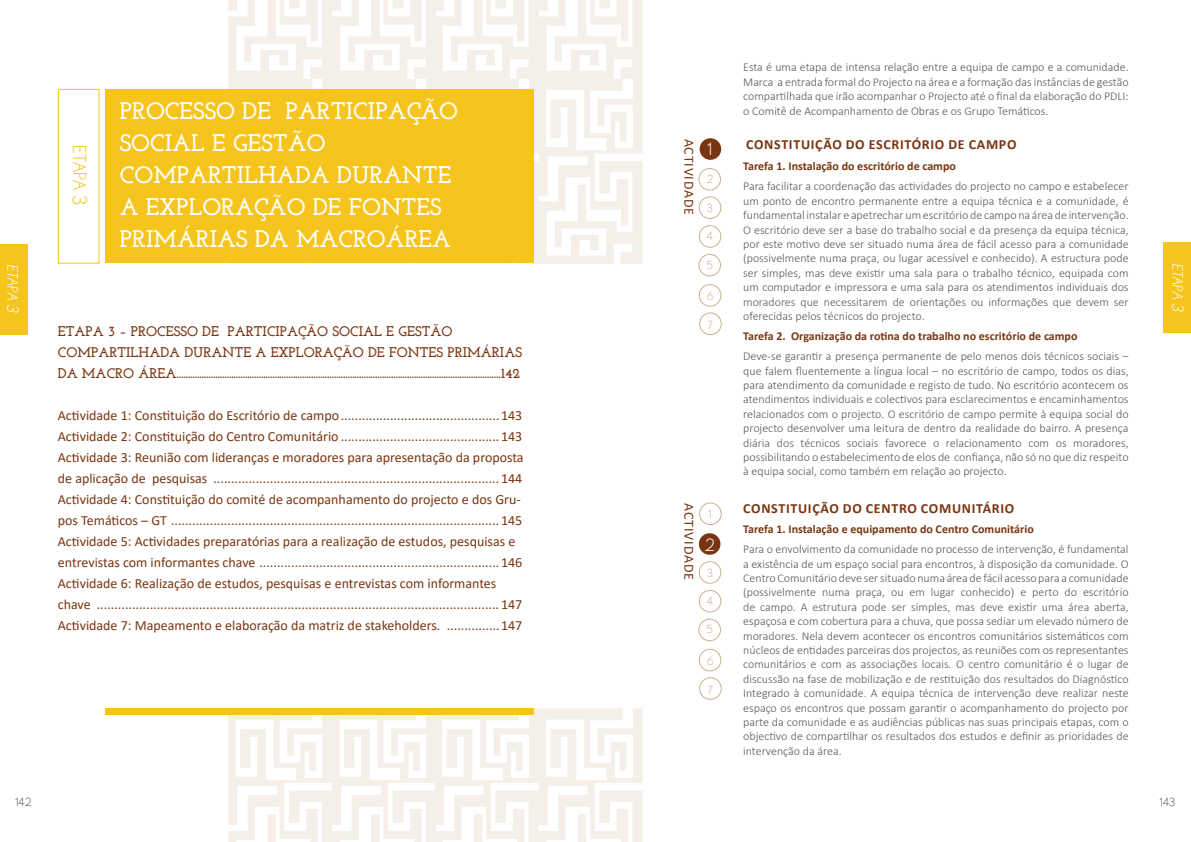
<style>
.page{position:relative;width:1191px;height:842px;background:#fff}
.page>*{position:absolute;margin:0;border:0;box-sizing:border-box;transform-origin:0 0}
.t1{font:700 24px/32px "Josefin Slab";color:#fff}
.t2{font:20px "Paneuropa Neue";color:#f5c41d}
.t3{font:18px "Paneuropa Neue";color:#fff}
.t4{font:italic 16px "Paneuropa Neue";color:#fff}
.t5{font:14px/21px "Calibri";color:#793511}
.t6{font:700 14px/21px "Josefin Slab";color:#793511}
.t7{font:700 14px "Calibri";letter-spacing:.05em;color:#793511}
.t8{font:14px "Calibri";letter-spacing:.06em;color:#793511}
.t9{font:300 12px/14.4px "Calibri";color:#575756;text-align:justify}
.t10{font:700 12px "Calibri";color:#793511}
.t11{font:12px "Paneuropa Neue";color:#cdad92}
.t12{font:12px "Paneuropa Neue";color:#575756}
</style>
<div class="page">
<svg style="left:228px;top:708px;width:414px;height:134px"></svg>
<svg style="left:228px;top:0;width:414px;height:264px"></svg>
<div style="left:105px;top:90px;width:428px;height:173px;background:#f5c41d"></div>
<div style="left:105px;top:708px;width:428px;height:7px;background:#f5c41d"></div>
<div style="left:58px;top:89px;width:41px;height:175px;border:1px solid #f5c41d"></div>
<div style="left:0;top:244px;width:27px;height:90px;background:#f5c41d"></div>
<div style="left:699px;top:502px;width:22px;height:23px;border:1px solid #cab18d;border-radius:50%"></div>
<div style="left:699px;top:533px;width:21px;height:22px;background:#793511;border-radius:50%"></div>
<div style="left:698px;top:561px;width:23px;height:23px;border:1px solid #cab18d;border-radius:50%"></div>
<div style="left:698px;top:590px;width:23px;height:22px;border:1px solid #cab18d;border-radius:50%"></div>
<div style="left:698px;top:619px;width:23px;height:22px;border:1px solid #cab18d;border-radius:50%"></div>
<div style="left:699px;top:649px;width:22px;height:22px;border:1px solid #cab18d;border-radius:50%"></div>
<div style="left:699px;top:677px;width:22px;height:23px;border:1px solid #cab18d;border-radius:50%"></div>
<div style="left:699px;top:138px;width:22px;height:22px;background:#793511;border-radius:50%"></div>
<div style="left:698px;top:168px;width:23px;height:23px;border:1px solid #cab18d;border-radius:50%"></div>
<div style="left:698px;top:196px;width:23px;height:23px;border:1px solid #cab18d;border-radius:50%"></div>
<div style="left:698px;top:225px;width:23px;height:23px;border:1px solid #cab18d;border-radius:50%"></div>
<div style="left:698px;top:254px;width:23px;height:22px;border:1px solid #cab18d;border-radius:50%"></div>
<div style="left:699px;top:284px;width:22px;height:23px;border:1px solid #cab18d;border-radius:50%"></div>
<div style="left:699px;top:312px;width:22px;height:23px;border:1px solid #cab18d;border-radius:50%"></div>
<div style="left:1163px;top:243px;width:28px;height:90px;background:#f5c41d"></div>
<h3 class="t4" style="left:22px;top:264px;width:53px;rotate:90deg">ETAPA 3</h3>
<h2 class="t2" style="left:92px;top:145px;width:61px;rotate:90deg">ETAPA 3</h2>
<h1 class="t1" style="left:120px;top:95px;width:340px">PROCESSO DE PARTICIPAÇÃO<br>SOCIAL E GESTÃO<br>COMPARTILHADA DURANTE<br>A EXPLORAÇÃO DE FONTES<br>PRIMÁRIAS DA MACROÁREA</h1>
<p class="t6" style="left:58px;top:321px;width:466px">ETAPA 3 – PROCESSO DE PARTICIPAÇÃO SOCIAL E GESTÃO<br>COMPARTILHADA DURANTE A EXPLORAÇÃO DE FONTES PRIMÁRIAS<br>DA MACRO ÁREA..............................................................................................................................................142</p>
<p class="t5" style="left:58px;top:404px;width:467px">Actividade 1: Constituição do Escritório de campo.............................................143<br>Actividade 2: Constituição do Centro Comunitário .............................................143<br>Actividade 3: Reunião com lideranças e moradores para apresentação da proposta de aplicação de pesquisas .................................................................................144<br>Actividade 4: Constituição do comité de acompanhamento do projecto e dos Gru&shy;pos Temáticos – GT ............................................................................................. 145<br>Actividade 5: Actividades preparatórias para a realização de estudos, pesquisas e entrevistas com informantes chave ....................................................................146<br>Actividade 6: Realização de estudos, pesquisas e entrevistas com informantes chave .................................................................................................................. 147<br>Actividade 7: Mapeamento e elaboração da matriz de stakeholders. ...............147</p>
<p class="t8" style="left:699px;top:139px;width:78px;rotate:90deg">ACTIVIDADE</p>
<h3 class="t3" style="left:707px;top:139px;width:6px">1</h3>
<p class="t11" style="left:706px;top:172px;width:8px">2</p>
<p class="t11" style="left:707px;top:201px;width:8px">3</p>
<p class="t11" style="left:706px;top:229px;width:8px">4</p>
<p class="t11" style="left:707px;top:258px;width:8px">5</p>
<p class="t11" style="left:707px;top:289px;width:8px">6</p>
<p class="t11" style="left:707px;top:318px;width:7px">7</p>
<p class="t8" style="left:699px;top:503px;width:78px;rotate:90deg">ACTIVIDADE</p>
<p class="t11" style="left:708px;top:507px;width:4px">1</p>
<h3 class="t3" style="left:705px;top:534px;width:12px">2</h3>
<p class="t11" style="left:707px;top:565px;width:8px">3</p>
<p class="t11" style="left:706px;top:594px;width:8px">4</p>
<p class="t11" style="left:707px;top:622px;width:8px">5</p>
<p class="t11" style="left:707px;top:653px;width:8px">6</p>
<p class="t11" style="left:707px;top:683px;width:7px">7</p>
<p class="t9" style="left:743px;top:60px;width:387px">Esta é uma etapa de intensa relação entre a equipa de campo e a comunidade.<br>Marca a entrada formal do Projecto na área e a formação das instâncias de gestão compartilhada que irão acompanhar o Projecto até o final da elaboração do PDLI: o Comitê de Acompanhamento de Obras e os Grupo Temáticos.</p>
<p class="t7" style="left:746px;top:134px;width:272px">CONSTITUIÇÃO DO ESCRITÓRIO DE CAMPO</p>
<p class="t10" style="left:743px;top:158px;width:214px">Tarefa 1. Instalação do escritório de campo</p>
<p class="t9" style="left:743px;top:179px;width:387px">Para facilitar a coordenação das actividades do projecto no campo e estabelecer um ponto de encontro permanente entre a equipa técnica e a comunidade, é fundamental instalar e apetrechar um escritório de campo na área de intervenção.<br>O escritório deve ser a base do trabalho social e da presença da equipa técnica, por este motivo deve ser situado numa área de fácil acesso para a comunidade (possivelmente numa praça, ou lugar acessível e conhecido). A estructura pode ser simples, mas deve existir uma sala para o trabalho técnico, equipada com um computador e impressora e uma sala para os atendimentos individuais dos moradores que necessitarem de orientações ou informações que devem ser oferecidas pelos técnicos do projecto.</p>
<p class="t10" style="left:743px;top:328px;width:336px">Tarefa 2. Organização da rotina do trabalho no escritório de campo</p>
<p class="t9" style="left:743px;top:349px;width:387px">Deve-se garantir a presença permanente de pelo menos dois técnicos sociais – que falem fluentemente a língua local – no escritório de campo, todos os dias, para atendimento da comunidade e registo de tudo. No escritório acontecem os atendimentos individuais e colectivos para esclarecimentos e encaminhamentos relacionados com o projecto. O escritório de campo permite à equipa social do projecto desenvolver uma leitura de dentro da realidade do bairro. A presença diária dos técnicos sociais favorece o relacionamento com os moradores, possibilitando o estabelecimento de elos de confiança, não só no que diz respeito à equipa social, como também em relação ao projecto.</p>
<p class="t7" style="left:743px;top:498px;width:273px">CONSTITUIÇÃO DO CENTRO COMUNITÁRIO</p>
<p class="t10" style="left:743px;top:521px;width:292px">Tarefa 1. Instalação e equipamento do Centro Comunitário</p>
<p class="t9" style="left:743px;top:542px;width:387px">Para o envolvimento da comunidade no processo de intervenção, é fundamental a existência de um espaço social para encontros, à disposição da comunidade. O Centro Comunitário deve ser situado numa área de fácil acesso para a comunidade (possivelmente numa praça, ou em lugar conhecido) e perto do escritório de campo. A estrutura pode ser simples, mas deve existir uma área aberta, espaçosa e com cobertura para a chuva, que possa sediar um elevado número de moradores. Nela devem acontecer os encontros comunitários sistemáticos com núcleos de entidades parceiras dos projectos, as reuniões com os representantes comunitários e com as associações locais. O centro comunitário é o lugar de discussão na fase de mobilização e de restituição dos resultados do Diagnóstico Integrado à comunidade. A equipa técnica de intervenção deve realizar neste espaço os encontros que possam garantir o acompanhamento do projecto por parte da comunidade e as audiências públicas nas suas principais etapas, com o objectivo de compartilhar os resultados dos estudos e definir as prioridades de intervenção da área.</p>
<h3 class="t4" style="left:1187px;top:263px;width:53px;rotate:90deg">ETAPA 3</h3>
<p class="t12" style="left:15px;top:794px;width:18px">142</p>
<p class="t12" style="left:1159px;top:794px;width:17px">143</p>
</div>
